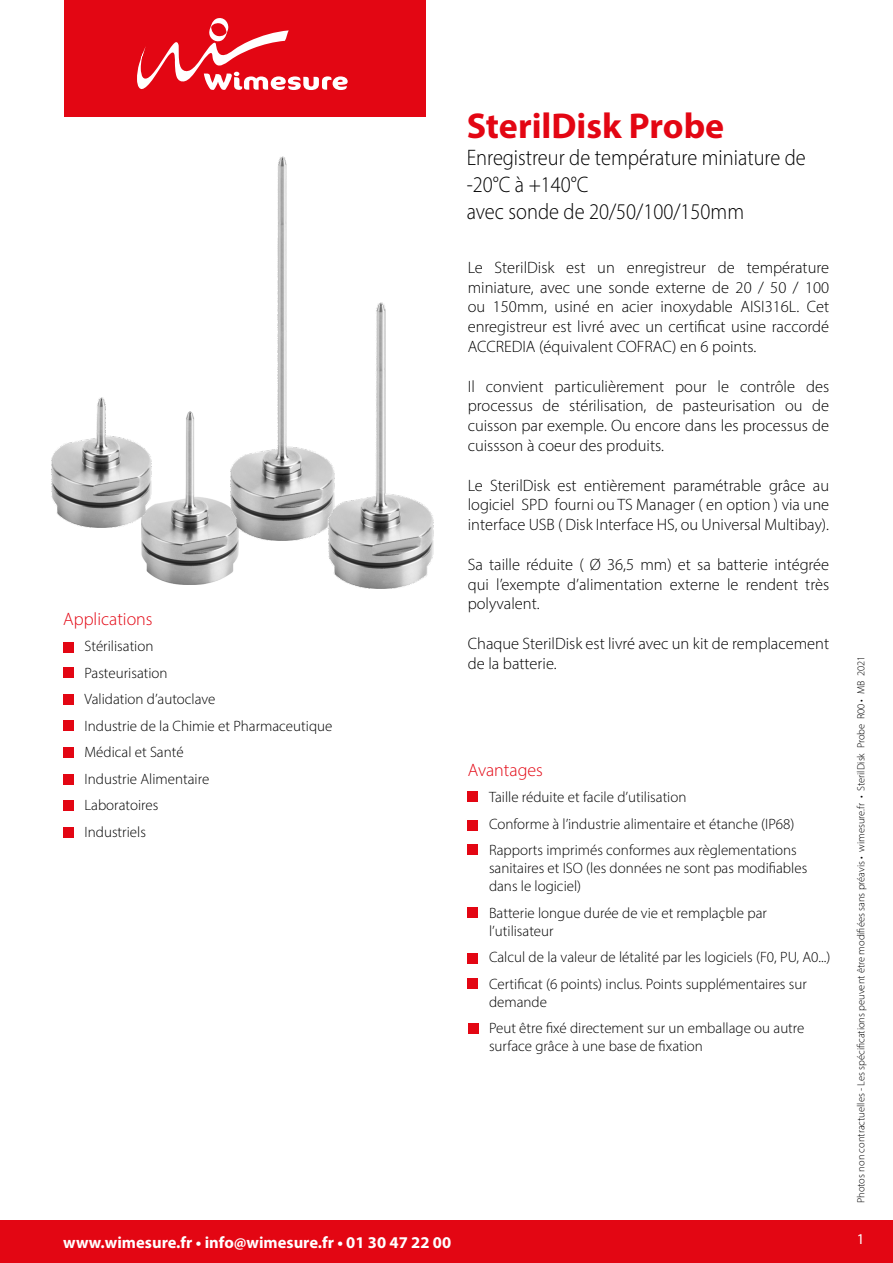
<style>
.page{position:relative;width:893px;height:1263px;background:#fff}
.page>*{position:absolute;margin:0;border:0;box-sizing:border-box;transform-origin:0 0}
.t1{font:700 36px "Myriad Pro";color:#e30613}
.t2{font:300 22.5px/27px "Myriad Pro";color:#000;scale:.91 1}
.t3{font:300 18px "Myriad Pro";color:#e30613}
.t4{font:300 16.5px/19.8px "Myriad Pro";color:#000;text-align:justify}
.t5{font:700 16.5px "Myriad Pro";color:#fff}
.t6{font:300 15px/26.5px "Myriad Pro";color:#000}
.t7{font:15px "Myriad Pro";color:#fff}
.t8{font:300 10.5px "Myriad Pro";color:#000}
</style>
<div class="page">
<div style="left:0;top:1220px;width:893px;height:43px;background:#e30613"></div>
<div style="left:64px;top:0;width:361px;height:117px;background:#e30613"></div>
<svg style="left:137px;top:18px;width:211px;height:72px"></svg>
<div style="left:468px;top:792px;width:10px;height:10px;background:#e30613"></div>
<div style="left:468px;top:844px;width:10px;height:10px;background:#e30613"></div>
<div style="left:468px;top:978px;width:10px;height:10px;background:#e30613"></div>
<div style="left:468px;top:953px;width:10px;height:10px;background:#e30613"></div>
<div style="left:468px;top:908px;width:10px;height:10px;background:#e30613"></div>
<div style="left:63px;top:774px;width:10px;height:11px;background:#e30613"></div>
<div style="left:63px;top:642px;width:11px;height:11px;background:#e30613"></div>
<div style="left:63px;top:667px;width:10px;height:11px;background:#e30613"></div>
<div style="left:63px;top:720px;width:10px;height:11px;background:#e30613"></div>
<div style="left:63px;top:695px;width:10px;height:10px;background:#e30613"></div>
<div style="left:63px;top:747px;width:10px;height:11px;background:#e30613"></div>
<div style="left:63px;top:801px;width:10px;height:10px;background:#e30613"></div>
<div style="left:63px;top:828px;width:10px;height:10px;background:#e30613"></div>
<div style="left:468px;top:1024px;width:10px;height:10px;background:#e30613"></div>
<div style="left:468px;top:820px;width:10px;height:10px;background:#e30613"></div>
<img style="left:142px;top:411px;width:97px;height:174px">
<img style="left:51px;top:398px;width:101px;height:129px">
<img style="left:328px;top:303px;width:105px;height:286px">
<img style="left:231px;top:156px;width:104px;height:384px">
<p class="t3" style="left:63px;top:608px;width:91px">Applications</p>
<p class="t6" style="left:84px;top:633px;width:249px">Stérilisation<br>Pasteurisation<br>Validation d’autoclave<br>Industrie de la Chimie et Pharmaceutique<br>Médical et Santé<br>Industrie Alimentaire<br>Laboratoires<br>Industriels</p>
<h1 class="t1" style="left:467px;top:103px;width:259px">SterilDisk Probe</h1>
<h2 class="t2" style="left:467px;top:144px;width:374px">Enregistreur de température miniature de -20°C à +140°C<br>avec sonde de 20/50/100/150mm</h2>
<p class="t4" style="left:468px;top:257px;width:363px">Le SterilDisk est un enregistreur de température miniature, avec une sonde externe de 20 / 50 / 100 ou 150mm, usiné en acier inoxydable AISI316L. Cet enregistreur est livré avec un certificat usine raccordé ACCREDIA (équivalent COFRAC) en 6 points.</p>
<p class="t4" style="left:468px;top:376px;width:363px">Il convient particulièrement pour le contrôle des processus de stérilisation, de pasteurisation ou de cuisson par exemple. Ou encore dans les processus de cuissson à coeur des produits.</p>
<p class="t4" style="left:468px;top:475px;width:363px">Le SterilDisk est entièrement paramétrable grâce au logiciel SPD fourni ou TS Manager ( en option ) via une interface USB ( Disk Interface HS, ou Universal Multibay).</p>
<p class="t4" style="left:468px;top:554px;width:363px">Sa taille réduite ( Ø 36,5 mm) et sa batterie intégrée qui l’exempte d’alimentation externe le rendent très polyvalent.</p>
<p class="t4" style="left:468px;top:633px;width:363px">Chaque SterilDisk est livré avec un kit de remplacement de la batterie.</p>
<p class="t3" style="left:468px;top:759px;width:77px">Avantages</p>
<p class="t6" style="left:489px;top:784px;width:309px">Taille réduite et facile d’utilisation<br>Conforme à l’industrie alimentaire et étanche (IP68)<br>Rapports imprimés conformes aux règlementations</p>
<p class="t6" style="left:489px;top:859px;width:320px;line-height:18px">sanitaires et ISO (les données ne sont pas modifiables dans le logiciel)</p>
<p class="t6" style="left:489px;top:904px;width:279px;line-height:18px">Batterie longue durée de vie et remplaçble par l’utilisateur</p>
<p class="t6" style="left:489px;top:944px;width:343px">Calcul de la valeur de létalité par les logiciels (F0, PU, A0...)<br>Certificat (6 points) inclus. Points supplémentaires sur</p>
<p class="t6" style="left:489px;top:988px;width:317px">demande<br>Peut être fixé directement sur un emballage ou autre</p>
<p class="t6" style="left:489px;top:1033px;width:215px">surface grâce à une base de fixation</p>
<p class="t5" style="left:63px;top:1231px;width:389px">www.wimesure.fr • info@wimesure.fr • 01 30 47 22 00</p>
<p class="t8" style="left:855px;top:1203px;width:549px;rotate:-90deg">Photos non contractuelles - Les spécifications peuvent être modifiées sans préavis • wimesure.fr • SterilDisk Probe R00 • MB 2021</p>
<p class="t7" style="left:857px;top:1230px;width:9px">1</p>
</div>
